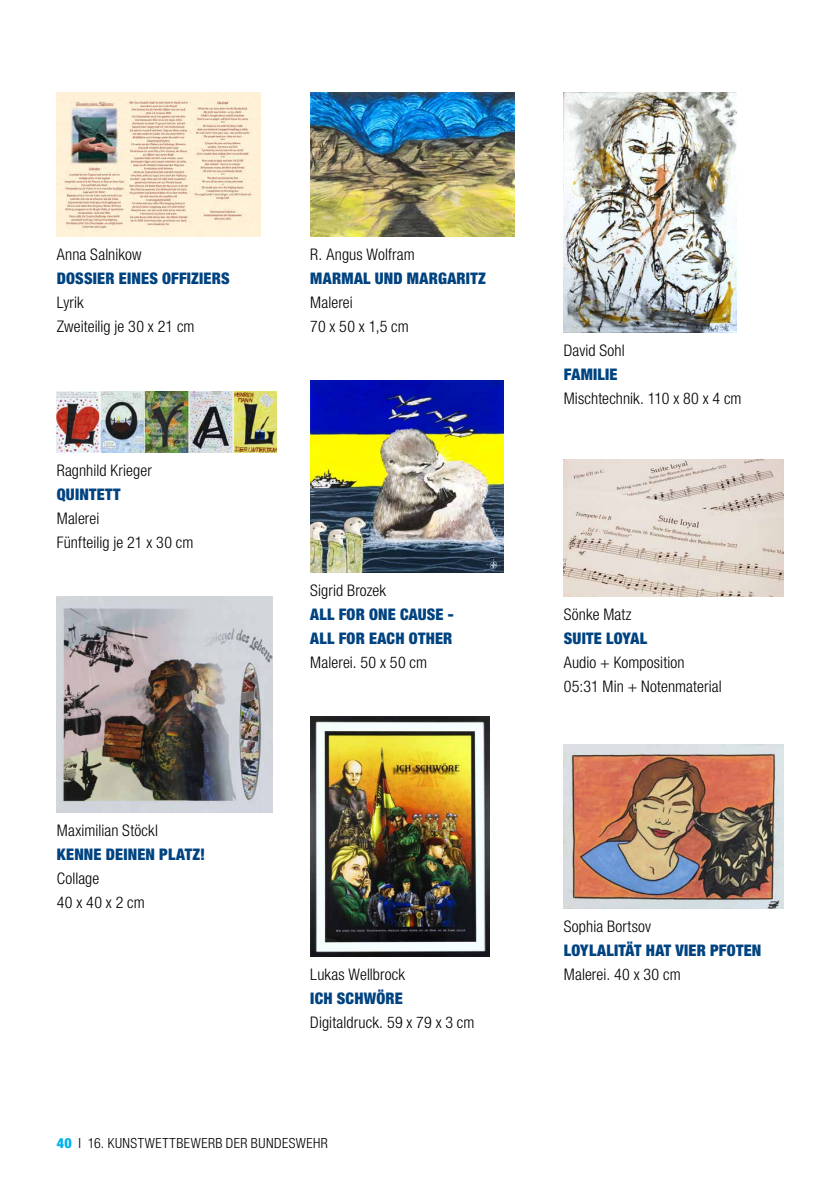
<style>
.page{position:relative;width:840px;height:1191px;background:#fff}
.page>*{position:absolute;margin:0;border:0;box-sizing:border-box;transform-origin:0 0}
.t1{font:300 condensed 16px/24px "Helvetica Neue LTW1 G";letter-spacing:.005em;color:#000}
.t2{font:900 condensed 16px/24px "Helvetica Neue LTW1 G";letter-spacing:.015em;color:#004380}
.t3{font:300 condensed 14px "Helvetica Neue LTW1 G";letter-spacing:.035em;color:#000}
.s1{font-weight:900;color:#00b1eb}
</style>
<div class="page">
<img style="left:563px;top:460px;width:219px;height:136px">
<img style="left:563px;top:744px;width:219px;height:164px">
<img style="left:563px;top:92px;width:173px;height:240px">
<img style="left:310px;top:92px;width:204px;height:144px">
<img style="left:310px;top:380px;width:193px;height:192px">
<img style="left:310px;top:716px;width:179px;height:240px">
<img style="left:57px;top:92px;width:203px;height:144px">
<img style="left:57px;top:391px;width:219px;height:61px">
<img style="left:57px;top:596px;width:215px;height:216px">
<p class="t1" style="left:57px;top:243px;width:86px">Anna Salnikow</p>
<p class="t2" style="left:57px;top:266px;width:174px">DOSSIER EINES OFFIZIERS</p>
<p class="t1" style="left:57px;top:291px;width:139px">Lyrik<br>Zweiteilig je 30 x 21 cm</p>
<p class="t1" style="left:57px;top:459px;width:97px">Ragnhild Krieger</p>
<p class="t2" style="left:57px;top:482px;width:65px">QUINTETT</p>
<p class="t1" style="left:57px;top:507px;width:138px">Malerei<br>Fünfteilig je 21 x 30 cm</p>
<p class="t1" style="left:57px;top:819px;width:103px">Maximilian Stöckl</p>
<p class="t2" style="left:57px;top:842px;width:150px">KENNE DEINEN PLATZ!</p>
<p class="t1" style="left:57px;top:867px;width:89px">Collage<br>40 x 40 x 2 cm</p>
<p class="t1" style="left:310px;top:243px;width:106px">R. Angus Wolfram</p>
<p class="t2" style="left:310px;top:266px;width:177px">MARMAL UND MARGARITZ</p>
<p class="t1" style="left:310px;top:291px;width:100px">Malerei<br>70 x 50 x 1,5 cm</p>
<p class="t1" style="left:310px;top:579px;width:77px">Sigrid Brozek</p>
<p class="t2" style="left:310px;top:602px;width:145px">ALL FOR ONE CAUSE -<br>ALL FOR EACH OTHER</p>
<p class="t1" style="left:310px;top:651px;width:118px">Malerei. 50 x 50 cm</p>
<p class="t1" style="left:310px;top:963px;width:96px">Lukas Wellbrock</p>
<p class="t2" style="left:310px;top:986px;width:94px">ICH SCHWÖRE</p>
<p class="t1" style="left:310px;top:1011px;width:166px">Digitaldruck. 59 x 79 x 3 cm</p>
<p class="t3" style="left:57px;top:1135px;width:272px"><span class="s1">40</span> I 16. KUNSTWETTBEWERB DER BUNDESWEHR</p>
<p class="t1" style="left:563px;top:339px;width:62px">David Sohl</p>
<p class="t2" style="left:563px;top:362px;width:55px">FAMILIE</p>
<p class="t1" style="left:563px;top:387px;width:179px">Mischtechnik. 110 x 80 x 4 cm</p>
<p class="t1" style="left:563px;top:603px;width:69px">Sönke Matz</p>
<p class="t2" style="left:563px;top:626px;width:85px">SUITE LOYAL</p>
<p class="t1" style="left:563px;top:651px;width:159px">Audio + Komposition<br>05:31 Min + Notenmaterial</p>
<p class="t1" style="left:563px;top:915px;width:89px">Sophia Bortsov</p>
<p class="t2" style="left:563px;top:938px;width:199px">LOYLALITÄT HAT VIER PFOTEN</p>
<p class="t1" style="left:563px;top:963px;width:118px">Malerei. 40 x 30 cm</p>
</div>
